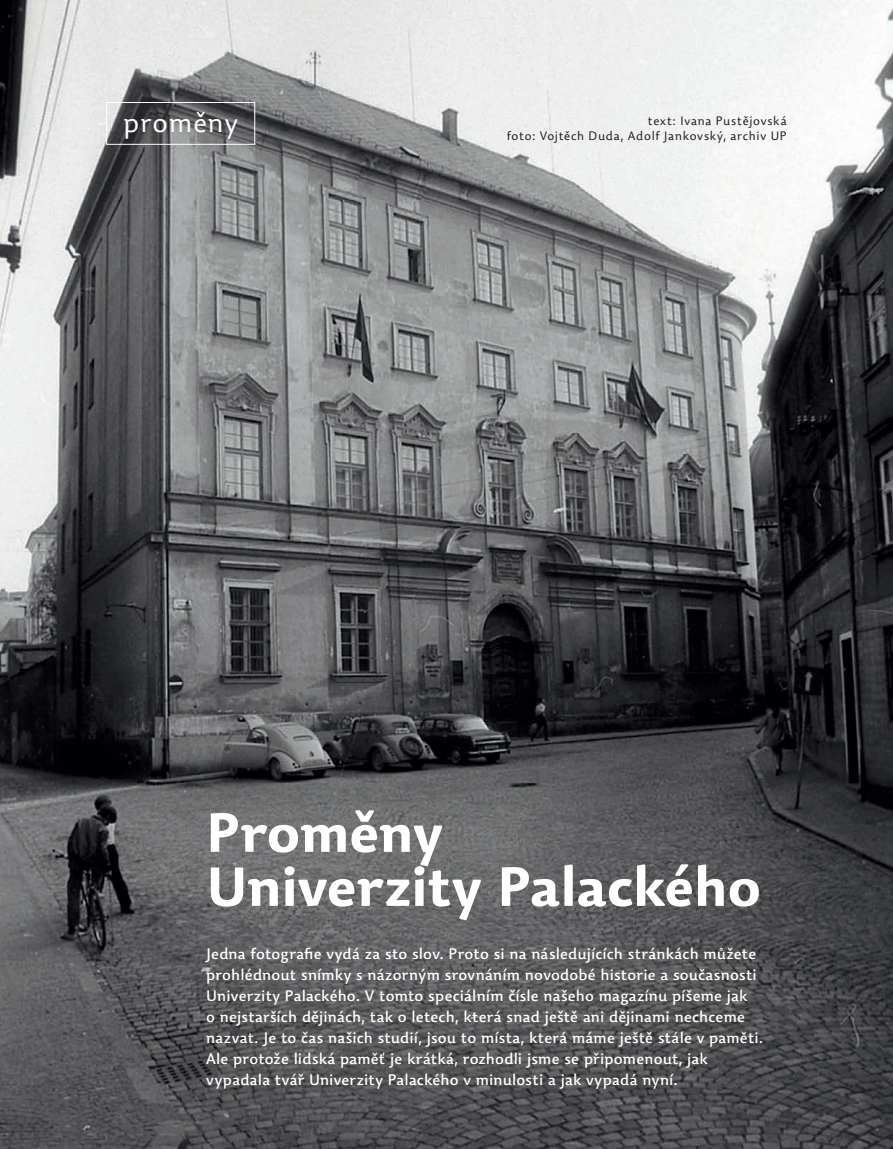
<style>
.page{position:relative;width:893px;height:1149px;background:#fff}
.page>*{position:absolute;margin:0;border:0;box-sizing:border-box;transform-origin:0 0}
.t1{font:700 54px/54px "Dederon SDOT";letter-spacing:-.02em;color:#fff}
.t2{font:300 27px "Dederon SLOT";letter-spacing:.035em;color:#fff}
.t3{font:500 15px/21px "Dederon SDOT";letter-spacing:.01em;color:#fff}
.t4{font:300 12px/15px "Dederon SLOT";letter-spacing:.06em;color:#231f20;text-align:right}
</style>
<div class="page">
<img style="left:0;top:0;width:893px;height:1148px">
<div style="left:106px;top:102px;width:149px;height:43px;border:1px solid #fff"></div>
<h2 class="t2" style="left:124px;top:106px;width:116px">proměny</h2>
<p class="t4" style="left:507px;top:113px;width:281px">text: Ivana Pustějovská<br>foto: Vojtěch Duda, Adolf Jankovský, archiv UP</p>
<h1 class="t1" style="left:206px;top:805px;width:557px">Proměny<br>Univerzity Palackého</h1>
<p class="t3" style="left:206px;top:943px;width:558px">Jedna fotografie vydá za sto slov. Proto si na následujících stránkách můžete prohlédnout snímky s názorným srovnáním novodobé historie a současnosti Univerzity Palackého. V tomto speciálním čísle našeho magazínu píšeme jak<br>o nejstarších dějinách, tak o letech, která snad ještě ani dějinami nechceme nazvat. Je to čas našich studií, jsou to místa, která máme ještě stále v paměti.<br>Ale protože lidská paměť je krátká, rozhodli jsme se připomenout, jak vypadala tvář Univerzity Palackého v minulosti a jak vypadá nyní.</p>
</div>
